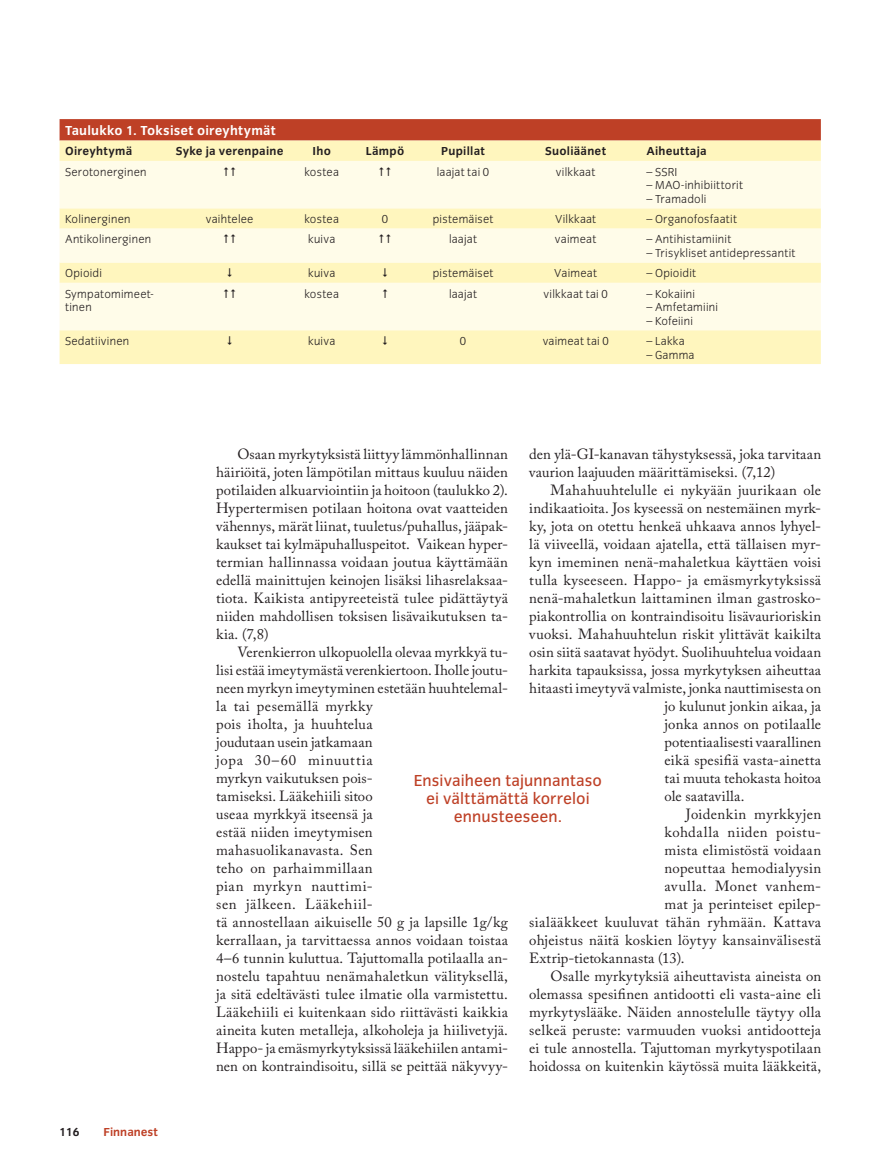
<style>
.page{position:relative;width:885px;height:1174px;background:#fff}
.page>*{position:absolute;margin:0;border:0;box-sizing:border-box;transform-origin:0 0}
.t1{font:16.5px/18px "Congress Sans";letter-spacing:.005em;color:#be4026;text-align:center}
.t2{font:14.7px/18px "Adobe Caslon Pro";letter-spacing:.015em;color:#231e20}
.t3{font:14.7px "Adobe Caslon Pro";letter-spacing:.035em;color:#231e20}
.t4{font:700 13.5px "Congress Sans";letter-spacing:.015em;color:#fff}
.t5{font:300 12px/13.5px "Congress Sans";letter-spacing:.02em;color:#231e20}
.t6{font:700 12px "Congress Sans";letter-spacing:.02em;color:#231e20}
.t7{font:700 12px "Congress Sans";color:#be4026}
</style>
<div class="page">
<svg style="left:60px;top:119px;width:760px;height:22px;background:#c0462c"></svg>
<div style="left:60px;top:141px;width:760px;height:223px;background:#fff6be"></div>
<svg style="left:60px;top:161px;width:760px;height:169px;background:#fffade"></svg>
<svg style="left:224px;top:167px;width:11px;height:9px"></svg>
<svg style="left:379px;top:167px;width:11px;height:9px"></svg>
<svg style="left:224px;top:235px;width:11px;height:8px"></svg>
<svg style="left:379px;top:235px;width:11px;height:8px"></svg>
<svg style="left:227px;top:268px;width:5px;height:9px"></svg>
<svg style="left:383px;top:268px;width:4px;height:9px"></svg>
<svg style="left:224px;top:289px;width:11px;height:9px"></svg>
<svg style="left:383px;top:289px;width:4px;height:9px"></svg>
<svg style="left:227px;top:336px;width:5px;height:9px"></svg>
<svg style="left:383px;top:336px;width:4px;height:9px"></svg>
<p class="t4" style="left:65px;top:123px;width:212px">Taulukko 1. Toksiset oireyhtymät</p>
<p class="t6" style="left:65px;top:145px;width:69px">Oireyhtymä</p>
<p class="t6" style="left:176px;top:145px;width:109px">Syke ja verenpaine</p>
<p class="t6" style="left:312px;top:145px;width:20px">Iho</p>
<p class="t6" style="left:366px;top:145px;width:40px">Lämpö</p>
<p class="t6" style="left:441px;top:145px;width:45px">Pupillat</p>
<p class="t6" style="left:545px;top:145px;width:62px">Suoliäänet</p>
<p class="t6" style="left:646px;top:145px;width:62px">Aiheuttaja</p>
<p class="t5" style="left:65px;top:165px;width:83px">Serotonerginen</p>
<p class="t5" style="left:304px;top:165px;width:36px">kostea</p>
<p class="t5" style="left:437px;top:165px;width:54px">laajat tai 0</p>
<p class="t5" style="left:556px;top:165px;width:41px">vilkkaat</p>
<p class="t5" style="left:646px;top:165px;width:33px">– SSRI</p>
<p class="t5" style="left:646px;top:179px;width:98px">– MAO-inhibiittorit</p>
<p class="t5" style="left:646px;top:192px;width:61px">– Tramadoli</p>
<p class="t5" style="left:65px;top:212px;width:67px">Kolinerginen</p>
<p class="t5" style="left:206px;top:212px;width:49px">vaihtelee</p>
<p class="t5" style="left:304px;top:212px;width:36px">kostea</p>
<p class="t5" style="left:382px;top:212px;width:8px">0</p>
<p class="t5" style="left:432px;top:212px;width:62px">pistemäiset</p>
<p class="t5" style="left:555px;top:212px;width:43px">Vilkkaat</p>
<p class="t5" style="left:646px;top:212px;width:92px">– Organofosfaatit</p>
<p class="t5" style="left:65px;top:233px;width:88px">Antikolinerginen</p>
<p class="t5" style="left:308px;top:233px;width:29px">kuiva</p>
<p class="t5" style="left:449px;top:233px;width:29px">laajat</p>
<p class="t5" style="left:555px;top:233px;width:43px">vaimeat</p>
<p class="t5" style="left:646px;top:233px;width:86px">– Antihistamiinit</p>
<p class="t5" style="left:646px;top:246px;width:150px">– Trisykliset antidepressantit</p>
<p class="t5" style="left:65px;top:267px;width:38px">Opioidi</p>
<p class="t5" style="left:308px;top:267px;width:29px">kuiva</p>
<p class="t5" style="left:432px;top:267px;width:62px">pistemäiset</p>
<p class="t5" style="left:554px;top:267px;width:44px">Vaimeat</p>
<p class="t5" style="left:646px;top:267px;width:51px">– Opioidit</p>
<p class="t5" style="left:65px;top:287px;width:90px">Sympatomimeet&shy;tinen</p>
<p class="t5" style="left:304px;top:287px;width:36px">kostea</p>
<p class="t5" style="left:449px;top:287px;width:29px">laajat</p>
<p class="t5" style="left:543px;top:287px;width:66px">vilkkaat tai 0</p>
<p class="t5" style="left:646px;top:287px;width:50px">– Kokaiini</p>
<p class="t5" style="left:646px;top:300px;width:73px">– Amfetamiini</p>
<p class="t5" style="left:646px;top:314px;width:48px">– Kofeiini</p>
<p class="t5" style="left:65px;top:334px;width:66px">Sedatiivinen</p>
<p class="t5" style="left:308px;top:334px;width:29px">kuiva</p>
<p class="t5" style="left:460px;top:334px;width:8px">0</p>
<p class="t5" style="left:542px;top:334px;width:67px">vaimeat tai 0</p>
<p class="t5" style="left:646px;top:334px;width:40px">– Lakka</p>
<p class="t5" style="left:646px;top:348px;width:50px">– Gamma</p>
<p class="t6" style="left:60px;top:1125px;width:22px">116</p>
<p class="t7" style="left:104px;top:1125px;width:56px">Finnanest</p>
<p class="t2" style="left:216px;top:445px;width:293px;text-align:justify;text-indent:21px">Osaan myrkytyksistä liittyy lämmönhallinnan häiriöitä, joten lämpötilan mittaus kuuluu näiden potilaiden alkuarviointiin ja hoitoon (taulukko 2).<br>Hypertermisen potilaan hoitona ovat vaatteiden vähennys, märät liinat, tuuletus/puhallus, jääpak&shy;kaukset tai kylmäpuhalluspeitot. Vaikean hyper&shy;termian hallinnassa voidaan joutua käyttämään edellä mainittujen keinojen lisäksi lihasrelaksaa&shy;tiota. Kaikista antipyreeteistä tulee pidättäytyä niiden mahdollisen toksisen lisävaikutuksen ta&shy;kia. (7,8)</p>
<p class="t2" style="left:216px;top:643px;width:293px;text-indent:21px">Verenkierron ulkopuolella olevaa myrkkyä tu&shy;lisi estää imeytymästä verenkiertoon. Iholle joutu&shy;neen myrkyn imeytyminen estetään huuhtelemal&shy;la tai pesemällä myrkky<br>pois iholta, ja huuhtelua<br>joudutaan usein jatkamaan<br>jopa 30–60 minuuttia<br>myrkyn vaikutuksen pois-<br>tamiseksi. Lääkehiili sitoo<br>useaa myrkkyä itseensä ja<br>estää niiden imeytymisen<br>mahasuolikanavasta. Sen<br>teho on parhaimmillaan<br>pian myrkyn nauttimi-<br>sen jälkeen. Lääkehiil-<br>tä annostellaan aikuiselle 50 g ja lapsille 1g/kg kerrallaan, ja tarvittaessa annos voidaan toistaa 4–6 tunnin kuluttua. Tajuttomalla potilaalla an&shy;nostelu tapahtuu nenämahaletkun välityksellä, ja sitä edeltävästi tulee ilmatie olla varmistettu.<br>Lääkehiili ei kuitenkaan sido riittävästi kaikkia aineita kuten metalleja, alkoholeja ja hiilivetyjä.<br>Happo- ja emäsmyrkytyksissä lääkehiilen antami&shy;nen on kontraindisoitu, sillä se peittää näkyvyy-</p>
<p class="t2" style="left:529px;top:445px;width:293px">den ylä-GI-kanavan tähystyksessä, joka tarvitaan vaurion laajuuden määrittämiseksi. (7,12)</p>
<p class="t2" style="left:550px;top:481px;width:272px">Mahahuuhtelulle ei nykyään juurikaan ole</p>
<p class="t2" style="left:529px;top:499px;width:293px">indikaatioita. Jos kyseessä on nestemäinen myrk-</p>
<p class="t2" style="left:529px;top:517px;width:293px">ky, jota on otettu henkeä uhkaava annos lyhyel-</p>
<p class="t2" style="left:529px;top:535px;width:293px">lä viiveellä, voidaan ajatella, että tällaisen myr-</p>
<p class="t2" style="left:529px;top:553px;width:293px">kyn imeminen nenä-mahaletkua käyttäen voisi</p>
<p class="t2" style="left:529px;top:571px;width:293px">tulla kyseeseen. Happo- ja emäsmyrkytyksissä</p>
<p class="t2" style="left:529px;top:589px;width:293px">nenä-mahaletkun laittaminen ilman gastrosko-</p>
<p class="t2" style="left:529px;top:607px;width:293px">piakontrollia on kontraindisoitu lisävaurioriskin</p>
<p class="t2" style="left:529px;top:625px;width:293px">vuoksi. Mahahuuhtelun riskit ylittävät kaikilta</p>
<p class="t2" style="left:529px;top:643px;width:293px">osin siitä saatavat hyödyt. Suolihuuhtelua voidaan</p>
<p class="t2" style="left:529px;top:661px;width:293px">harkita tapauksissa, jossa myrkytyksen aiheuttaa</p>
<p class="t2" style="left:529px;top:679px;width:293px">hitaasti imeytyvä valmiste, jonka nauttimisesta on</p>
<p class="t2" style="left:664px;top:697px;width:158px">jo kulunut jonkin aikaa, ja</p>
<p class="t2" style="left:664px;top:715px;width:158px">jonka annos on potilaalle</p>
<p class="t2" style="left:664px;top:733px;width:158px">potentiaalisesti vaarallinen</p>
<p class="t2" style="left:664px;top:751px;width:158px">eikä spesifiä vasta-ainetta</p>
<p class="t2" style="left:664px;top:769px;width:158px">tai muuta tehokasta hoitoa</p>
<p class="t2" style="left:664px;top:787px;width:81px">ole saatavilla.</p>
<p class="t2" style="left:685px;top:805px;width:137px">Joidenkin myrkkyjen</p>
<p class="t3" style="left:664px;top:823px;width:158px">kohdalla niiden poistu-</p>
<p class="t2" style="left:664px;top:841px;width:158px">mista elimistöstä voidaan</p>
<p class="t2" style="left:664px;top:859px;width:158px">nopeuttaa hemodialyysin</p>
<p class="t3" style="left:664px;top:877px;width:158px">avulla. Monet vanhem-</p>
<p class="t2" style="left:664px;top:895px;width:158px">mat ja perinteiset epilep-</p>
<p class="t2" style="left:529px;top:913px;width:293px">sialääkkeet kuuluvat tähän ryhmään. Kattava</p>
<p class="t2" style="left:529px;top:931px;width:293px">ohjeistus näitä koskien löytyy kansainvälisestä</p>
<p class="t2" style="left:529px;top:949px;width:157px">Extrip-tietokannasta (13).</p>
<p class="t2" style="left:550px;top:967px;width:272px">Osalle myrkytyksiä aiheuttavista aineista on</p>
<p class="t2" style="left:529px;top:985px;width:293px">olemassa spesifinen antidootti eli vasta-aine eli</p>
<p class="t2" style="left:529px;top:1003px;width:293px">myrkytyslääke. Näiden annostelulle täytyy olla</p>
<p class="t2" style="left:529px;top:1021px;width:293px">selkeä peruste: varmuuden vuoksi antidootteja</p>
<p class="t2" style="left:529px;top:1039px;width:293px">ei tule annostella. Tajuttoman myrkytyspotilaan</p>
<p class="t2" style="left:529px;top:1057px;width:293px">hoidossa on kuitenkin käytössä muita lääkkeitä,</p>
<p class="t1" style="left:414px;top:772px;width:190px">Ensivaiheen tajunnantaso ei välttämättä korreloi ennusteeseen.</p>
</div>
